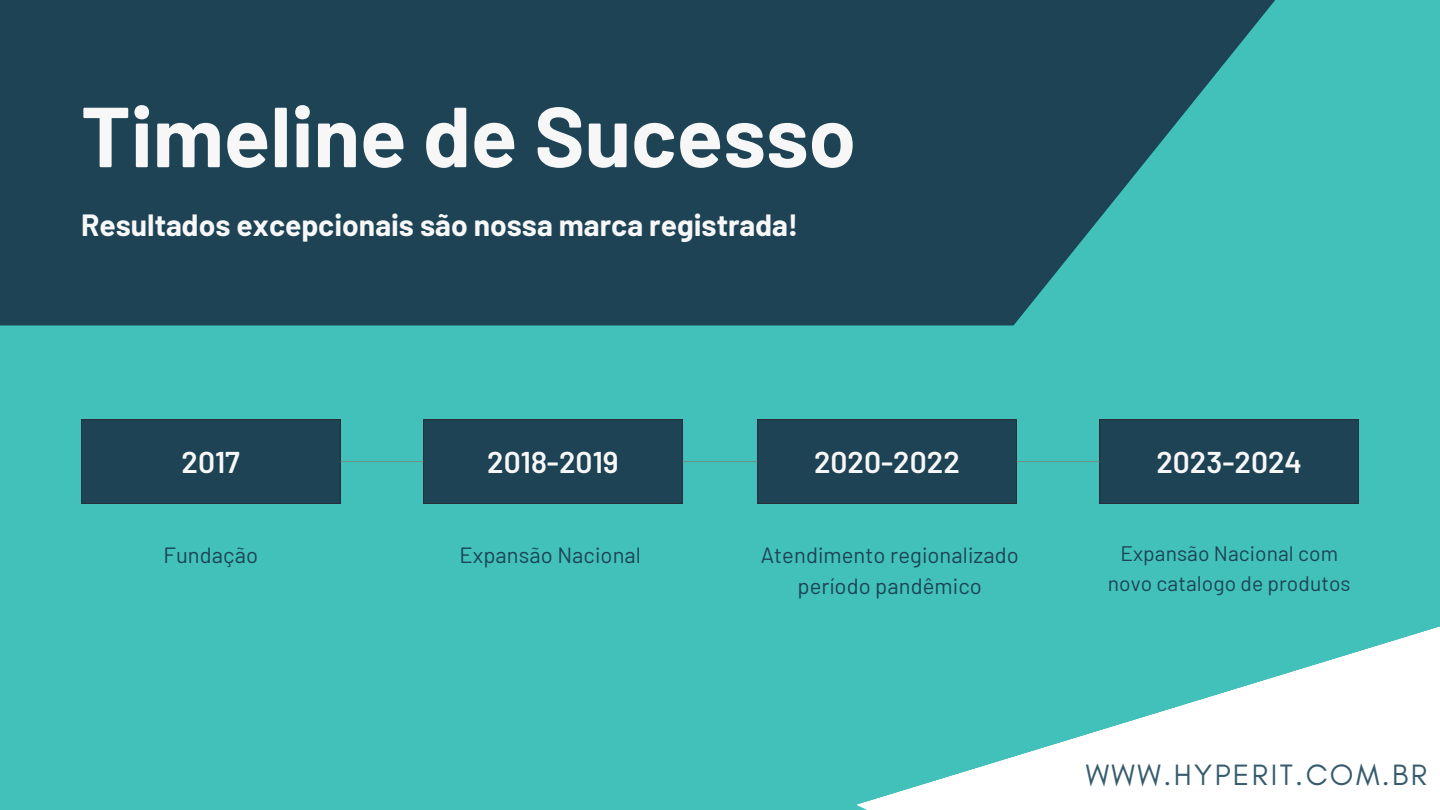
<style>
.page{position:relative;width:1440px;height:810px;background:#41c1ba}
.page>*{position:absolute;margin:0;border:0;box-sizing:border-box;transform-origin:0 0}
.t1{font:700 85px "Barlow";color:#f7f7f7}
.t2{font:700 30px "Barlow";color:#f7f7f7}
.t3{font:600 30px "Barlow";color:#f7f7f7}
.t4{font:30px "Glacial Indifference";letter-spacing:.08em;color:#365b6d}
.t5{font:22px "Barlow";letter-spacing:.005em;color:#1d4355}
.t6{font:21px/29.2px "Barlow";letter-spacing:.005em;color:#1d4355;text-align:center}
</style>
<div class="page">
<svg style="left:0;top:0;width:1275px;height:325px;background:#204f5f"></svg>
<div style="left:81px;top:419px;width:259px;height:85px;background:#1d4355"></div>
<div style="left:423px;top:419px;width:260px;height:85px;background:#1d4355"></div>
<div style="left:757px;top:419px;width:260px;height:85px;background:#1d4355"></div>
<div style="left:1100px;top:419px;width:259px;height:85px;background:#1d4355"></div>
<hr style="left:340px;top:461px;width:83px;height:1px;background:#6c9286">
<hr style="left:683px;top:461px;width:74px;height:1px;background:#6c9286">
<hr style="left:1017px;top:461px;width:83px;height:1px;background:#6c9286">
<svg style="left:857px;top:626px;width:583px;height:184px;fill:#fff"></svg>
<h1 class="t1" style="left:81px;top:82px;width:776px">Timeline de Sucesso</h1>
<p class="t2" style="left:81px;top:206px;width:719px">Resultados excepcionais são nossa marca registrada!</p>
<h2 class="t3" style="left:182px;top:443px;width:60px">2017</h2>
<h2 class="t3" style="left:487px;top:443px;width:133px">2018-2019</h2>
<h2 class="t3" style="left:814px;top:443px;width:147px">2020-2022</h2>
<h2 class="t3" style="left:1156px;top:443px;width:147px">2023-2024</h2>
<p class="t5" style="left:163px;top:541px;width:96px">Fundação</p>
<p class="t5" style="left:459px;top:541px;width:183px">Expansão Nacional</p>
<p class="t5" style="left:761px;top:541px;width:260px">Atendimento regionalizado</p>
<p class="t5" style="left:798px;top:572px;width:186px">período pandêmico</p>
<p class="t6" style="left:1108px;top:538px;width:244px">Expansão Nacional com novo catalogo de produtos</p>
<h2 class="t4" style="left:1086px;top:757px;width:343px">WWW.HYPERIT.COM.BR</h2>
</div>
